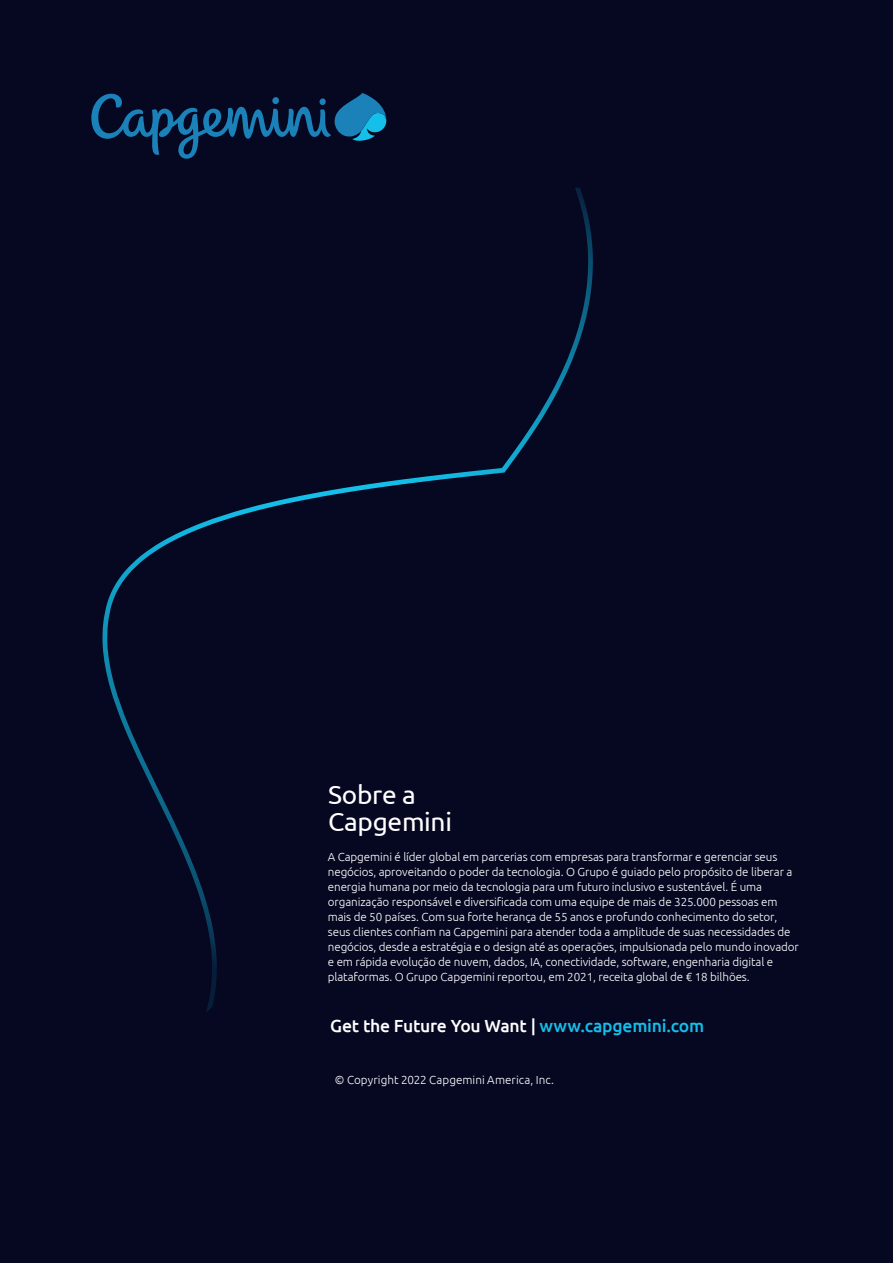
<style>
.page{position:relative;width:893px;height:1263px;background:#060822}
.page>*{position:absolute;margin:0;border:0;box-sizing:border-box;transform-origin:0 0}
.t1{font:26.25px/27px "Ubuntu";letter-spacing:-.01em;color:#fff}
.t2{font:500 17.55px "Ubuntu";letter-spacing:-.01em;color:#fff}
.t3{font:300 11.7px/15px "Ubuntu";letter-spacing:-.01em;color:#fff}
.s1{color:#14bfe9}
</style>
<div class="page">
<svg style="left:91px;top:93px;width:295px;height:66px"></svg>
<svg style="left:102px;top:187px;width:491px;height:825px"></svg>
<h1 class="t1" style="left:328px;top:780px;width:125px">Sobre a<br>Capgemini</h1>
<p class="t3" style="left:328px;top:849px;width:473px">A Capgemini é líder global em parcerias com empresas para transformar e gerenciar seus negócios, aproveitando o poder da tecnologia. O Grupo é guiado pelo propósito de liberar a energia humana por meio da tecnologia para um futuro inclusivo e sustentável. É uma organização responsável e diversificada com uma equipe de mais de 325.000 pessoas em mais de 50 países. Com sua forte herança de 55 anos e profundo conhecimento do setor, seus clientes confiam na Capgemini para atender toda a amplitude de suas necessidades de negócios, desde a estratégia e o design até as operações, impulsionada pelo mundo inovador e em rápida evolução de nuvem, dados, IA, conectividade, software, engenharia digital e plataformas. O Grupo Capgemini reportou, em 2021, receita global de € 18 bilhões.</p>
<h2 class="t2" style="left:330px;top:1015px;width:376px">Get the Future You Want | <span class="s1">www.capgemini.com</span></h2>
<p class="t3" style="left:335px;top:1072px;width:220px">© Copyright 2022 Capgemini America, Inc.</p>
</div>
